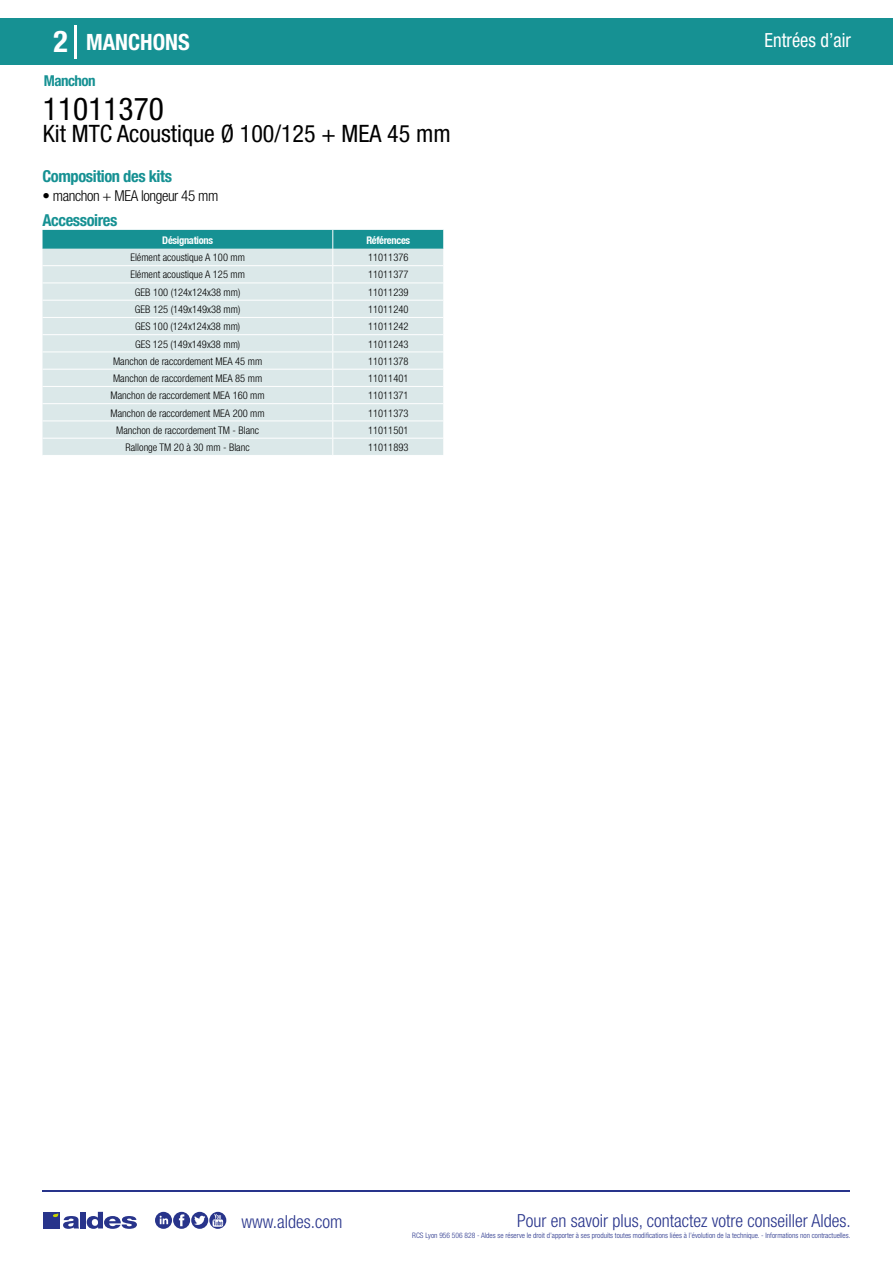
<style>
.page{position:relative;width:893px;height:1263px;background:#fff}
.page>*{position:absolute;margin:0;border:0;box-sizing:border-box;transform-origin:0 0}
.t1{font:condensed 31.5px "Helvetica Neue LT Std";color:#000}
.t2{font:700 condensed 30px "Helvetica Neue LT Std";color:#fff}
.t3{font:condensed 24px "Helvetica Neue LT Std";color:#000}
.t4{font:700 condensed 22.5px "Helvetica Neue LT Std";color:#fff}
.t5{font:condensed 19.5px "Helvetica Neue LT Std";color:#fff;scale:.95 1}
.t6{font:300 condensed 18px "Helvetica Neue";color:#28348b}
.t7{font:700 condensed 16.5px "Helvetica Neue LT Std";letter-spacing:-.025em;color:#169193}
.t8{font:300 condensed 15px "Helvetica Neue LT Std";letter-spacing:-.025em;color:#000}
.t9{font:700 condensed 15px "Helvetica Neue LT Std";letter-spacing:-.035em;color:#169193}
.t10{font:300 condensed 10.5px "Helvetica Neue";color:#000}
.t11{font:700 condensed 10.5px "Helvetica Neue";letter-spacing:-.03em;color:#fff}
.t12{font:300 condensed 7.5px "Helvetica Neue";color:#28348b}
</style>
<div class="page">
<div style="left:0;top:18px;width:893px;height:46px;background:#169193"></div>
<hr style="left:74px;top:25px;width:2px;height:33px;background:#fff">
<hr style="left:43px;top:1190px;width:807px;height:1px;background:#28348b">
<svg style="left:155px;top:1212px;width:71px;height:17px"></svg>
<div style="left:43px;top:1212px;width:17px;height:16px;background:#28348b"></div>
<div style="left:80px;top:1212px;width:6px;height:16px;background:#28348b"></div>
<svg style="left:87px;top:1212px;width:50px;height:17px"></svg>
<svg style="left:53px;top:1213px;width:26px;height:16px"></svg>
<svg style="left:43px;top:230px;width:401px;height:225px;background:#cce1e3"></svg>
<h2 class="t2" style="left:54px;top:24px;width:16px">2</h2>
<h3 class="t4" style="left:86px;top:28px;width:105px">MANCHONS</h3>
<h3 class="t5" style="left:765px;top:29px;width:92px">Entrées d’air</h3>
<h3 class="t9" style="left:44px;top:71px;width:53px">Manchon</h3>
<h1 class="t1" style="left:43px;top:91px;width:122px">11011370</h1>
<h3 class="t3" style="left:43px;top:120px;width:409px">Kit MTC Acoustique Ø 100/125 + MEA 45 mm</h3>
<h3 class="t7" style="left:43px;top:166px;width:131px">Composition des kits</h3>
<h3 class="t7" style="left:43px;top:210px;width:76px">Accessoires</h3>
<p class="t11" style="left:162px;top:234px;width:52px">Désignations</p>
<p class="t11" style="left:366px;top:234px;width:45px">Références</p>
<p class="t10" style="left:130px;top:251px;width:116px">Elément acoustique A 100 mm</p>
<p class="t10" style="left:368px;top:251px;width:42px">11011376</p>
<p class="t10" style="left:130px;top:269px;width:116px">Elément acoustique A 125 mm</p>
<p class="t10" style="left:368px;top:269px;width:42px">11011377</p>
<p class="t10" style="left:135px;top:286px;width:107px">GEB 100 (124x124x38 mm)</p>
<p class="t10" style="left:368px;top:286px;width:42px">11011239</p>
<p class="t10" style="left:135px;top:303px;width:107px">GEB 125 (149x149x38 mm)</p>
<p class="t10" style="left:368px;top:303px;width:42px">11011240</p>
<p class="t10" style="left:135px;top:320px;width:107px">GES 100 (124x124x38 mm)</p>
<p class="t10" style="left:368px;top:320px;width:42px">11011242</p>
<p class="t10" style="left:135px;top:338px;width:107px">GES 125 (149x149x38 mm)</p>
<p class="t10" style="left:368px;top:338px;width:42px">11011243</p>
<p class="t10" style="left:113px;top:355px;width:151px">Manchon de raccordement MEA 45 mm</p>
<p class="t10" style="left:368px;top:355px;width:42px">11011378</p>
<p class="t10" style="left:113px;top:372px;width:151px">Manchon de raccordement MEA 85 mm</p>
<p class="t10" style="left:368px;top:372px;width:42px">11011401</p>
<p class="t10" style="left:111px;top:389px;width:156px">Manchon de raccordement MEA 160 mm</p>
<p class="t10" style="left:368px;top:389px;width:42px">11011371</p>
<p class="t10" style="left:111px;top:407px;width:156px">Manchon de raccordement MEA 200 mm</p>
<p class="t10" style="left:368px;top:407px;width:42px">11011373</p>
<p class="t10" style="left:116px;top:424px;width:145px">Manchon de raccordement TM - Blanc</p>
<p class="t10" style="left:368px;top:424px;width:42px">11011501</p>
<p class="t10" style="left:126px;top:441px;width:126px">Rallonge TM 20 à 30 mm - Blanc</p>
<p class="t10" style="left:368px;top:441px;width:42px">11011893</p>
<h3 class="t8" style="left:43px;top:187px;width:177px">• manchon + MEA longeur 45 mm</h3>
<h3 class="t6" style="left:241px;top:1211px;width:102px">www.aldes.com</h3>
<h3 class="t6" style="left:517px;top:1211px;width:335px">Pour en savoir plus, contactez votre conseiller Aldes.</h3>
<p class="t12" style="left:412px;top:1230px;width:440px">RCS Lyon 956 506 828 - Aldes se réserve le droit d’apporter à ses produits toutes modifications liées à l’évolution de la technique. - Informations non contractuelles.</p>
</div>
